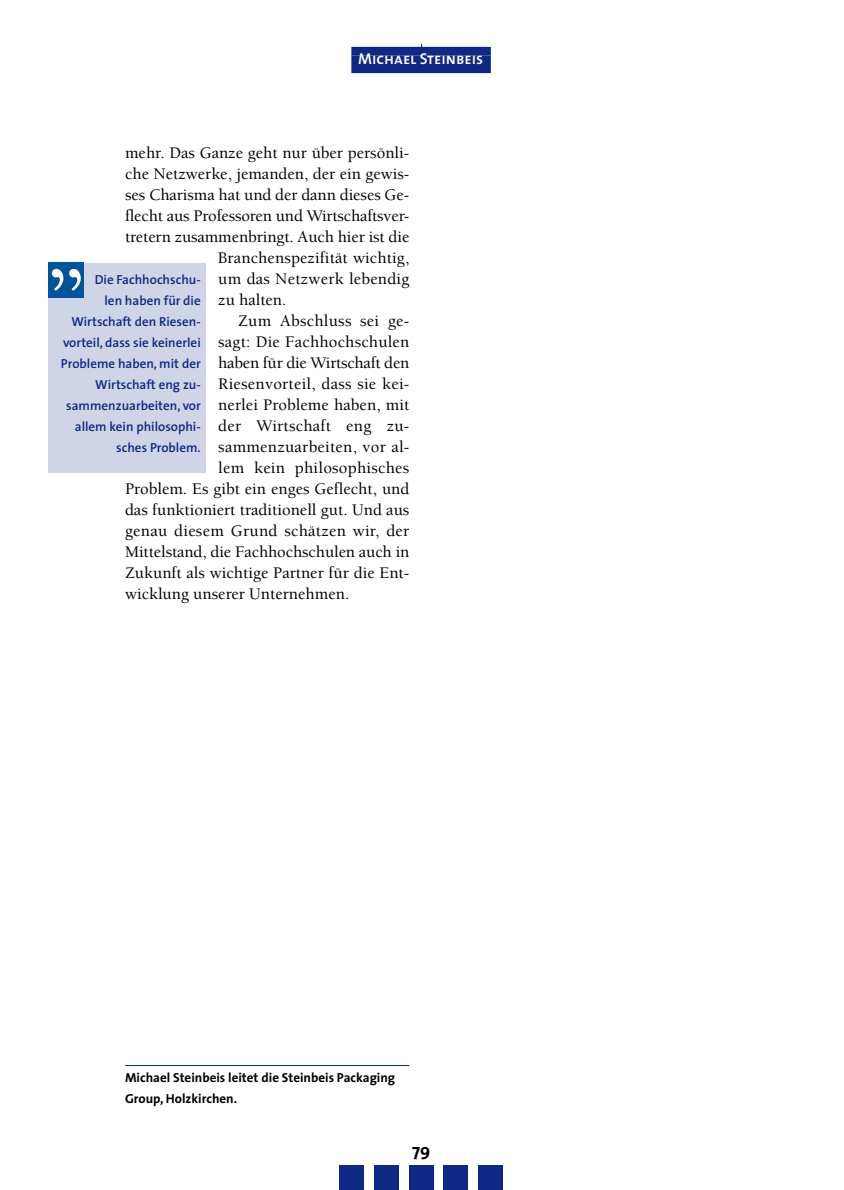
<style>
.page{position:relative;width:844px;height:1190px;background:#fff}
.page>*{position:absolute;margin:0;border:0;box-sizing:border-box;transform-origin:0 0}
.t1{font:700 17.5px "The Sans";color:#000}
.t2{font:500 16.62px "Berkeley";color:#000}
.t3{font:15.75px "The Sans Semi Bold Caps";color:#fff}
.t4{font:600 13.12px/21px "The Sans";color:#0e2883;text-align:right}
.t5{font:700 13.12px/21px "The Sans";color:#000}
.s1{color:#0e2883}
</style>
<div class="page">
<hr style="left:125px;top:1065px;width:284px;height:1px;background:#0e2883">
<div style="left:339px;top:1165px;width:25px;height:25px;background:#0e2883"></div>
<div style="left:374px;top:1165px;width:25px;height:25px;background:#0e2883"></div>
<div style="left:408px;top:1165px;width:25px;height:25px;background:#0e2883"></div>
<div style="left:443px;top:1165px;width:25px;height:25px;background:#0e2883"></div>
<div style="left:478px;top:1165px;width:25px;height:25px;background:#0e2883"></div>
<div style="left:351px;top:47px;width:140px;height:9px;background:#0e2883"></div>
<div style="left:351px;top:56px;width:140px;height:17px;background:#0e2883"></div>
<div style="left:49px;top:263px;width:157px;height:210px;background:#cfd4e6"></div>
<svg style="left:49px;top:263px;width:35px;height:35px"></svg>
<p class="t3" style="left:358px;top:50px;width:134px">Michael Steinbeis<span class="s1">..</span></p>
<p class="t2" style="left:125px;top:146px;width:286px">mehr. Das Ganze geht nur über persönli-</p>
<p class="t2" style="left:125px;top:167px;width:286px">che Netzwerke, jemanden, der ein gewis-</p>
<p class="t2" style="left:125px;top:188px;width:286px">ses Charisma hat und der dann dieses Ge-</p>
<p class="t2" style="left:125px;top:209px;width:286px">flecht aus Professoren und Wirtschaftsver-</p>
<p class="t2" style="left:125px;top:230px;width:286px">tretern zusammenbringt. Auch hier ist die</p>
<p class="t2" style="left:218px;top:251px;width:193px">Branchenspezifität wichtig,</p>
<p class="t2" style="left:218px;top:272px;width:193px">um das Netzwerk lebendig</p>
<p class="t2" style="left:218px;top:293px;width:70px">zu halten.</p>
<p class="t2" style="left:238px;top:314px;width:173px">Zum Abschluss sei ge-</p>
<p class="t2" style="left:218px;top:335px;width:193px">sagt: Die Fachhochschulen</p>
<p class="t2" style="left:218px;top:356px;width:193px">haben für die Wirtschaft den</p>
<p class="t2" style="left:218px;top:377px;width:193px">Riesenvorteil, dass sie kei-</p>
<p class="t2" style="left:218px;top:398px;width:193px">nerlei Probleme haben, mit</p>
<p class="t2" style="left:218px;top:419px;width:193px">der Wirtschaft eng zu-</p>
<p class="t2" style="left:218px;top:440px;width:193px">sammenzuarbeiten, vor al-</p>
<p class="t2" style="left:218px;top:461px;width:193px">lem kein philosophisches</p>
<p class="t2" style="left:125px;top:482px;width:286px">Problem. Es gibt ein enges Geflecht, und</p>
<p class="t2" style="left:125px;top:503px;width:286px">das funktioniert traditionell gut. Und aus</p>
<p class="t2" style="left:125px;top:524px;width:286px">genau diesem Grund schätzen wir, der</p>
<p class="t2" style="left:125px;top:545px;width:286px">Mittelstand, die Fachhochschulen auch in</p>
<p class="t2" style="left:125px;top:566px;width:286px">Zukunft als wichtige Partner für die Ent-</p>
<p class="t2" style="left:125px;top:587px;width:226px">wicklung unserer Unternehmen.</p>
<p class="t4" style="left:61px;top:270px;width:141px">Die Fachhochschu-<br>len haben für die<br>Wirtschaft den Riesen&shy;vorteil, dass sie keinerlei<br>Probleme haben, mit der<br>Wirtschaft eng zu&shy;sammenzuarbeiten, vor allem kein philosophi&shy;sches Problem.</p>
<p class="t5" style="left:125px;top:1068px;width:272px">Michael Steinbeis leitet die Steinbeis Packaging<br>Group, Holzkirchen.</p>
<p class="t1" style="left:412px;top:1144px;width:20px">79</p>
</div>
